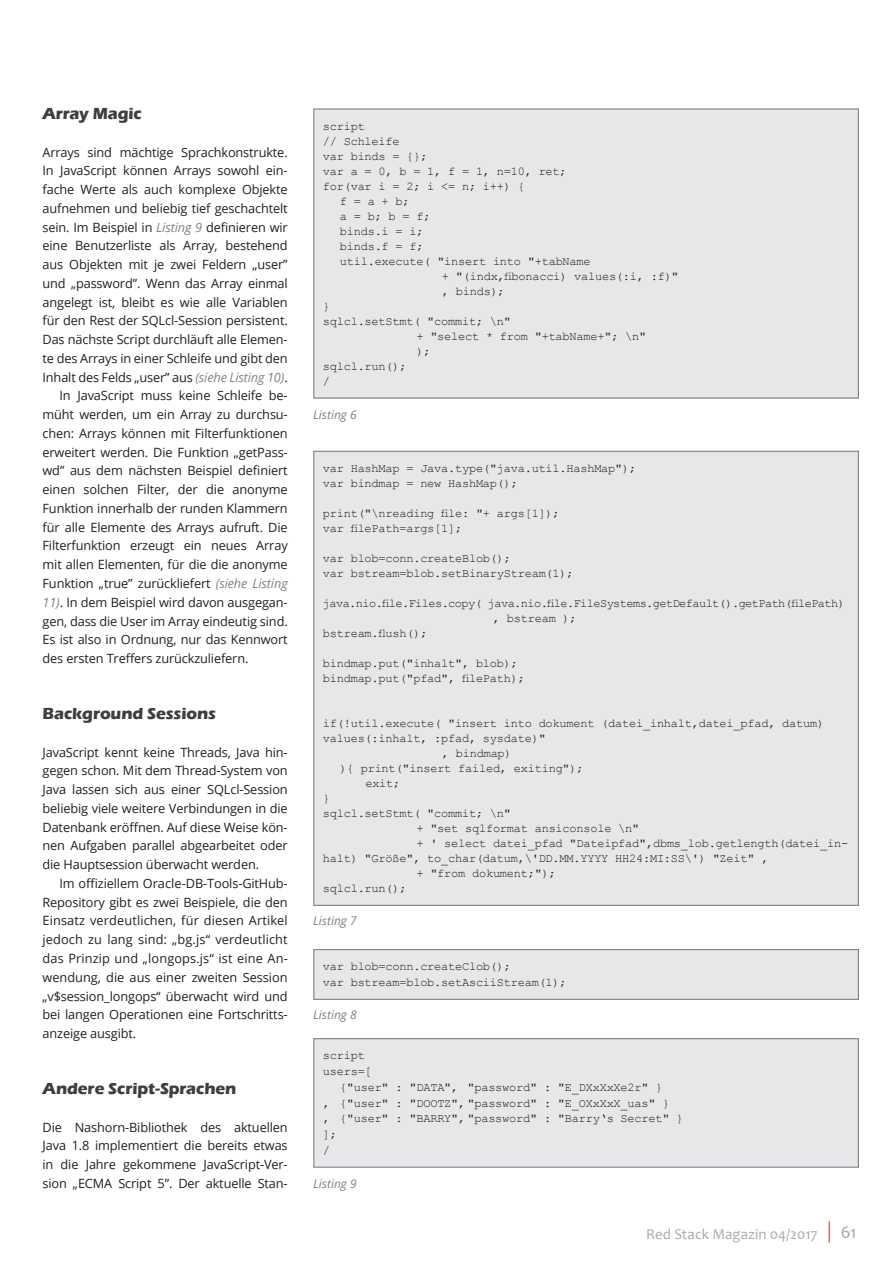
<style>
.page{position:relative;width:893px;height:1263px;background:#fff}
.page>*{position:absolute;margin:0;border:0;box-sizing:border-box;transform-origin:0 0}
.t1{font:18px "Candara";color:#a8a9ad}
.t2{font:700 16.5px "Eras ITC";letter-spacing:-.005em;color:#3e3e3f}
.t3{font:15px "Candara";letter-spacing:.005em;color:#a8a9ad}
.t4{font:12.75px/18.8px "Open Sans";letter-spacing:-.01em;color:#231f20;text-align:justify}
.t5{font:12px/15px "Courier New";letter-spacing:-.02em;color:#231f20}
.t6{font:12px "Courier New";letter-spacing:-.05em;color:#231f20}
.t7{font:italic 12px "Open Sans";color:#808285}
.s1{font-style:italic;color:#808285}
</style>
<div class="page">
<svg style="left:829px;top:1221px;width:1px;height:21px"></svg>
<div style="left:314px;top:109px;width:544px;height:289px;background:#e6e7e9"></div>
<div style="left:313px;top:108px;width:546px;height:291px;border:1px solid #808285"></div>
<div style="left:314px;top:451px;width:544px;height:454px;background:#e6e7e9"></div>
<div style="left:314px;top:949px;width:544px;height:50px;background:#e6e7e9"></div>
<div style="left:313px;top:949px;width:546px;height:51px;border:1px solid #808285"></div>
<div style="left:314px;top:1039px;width:544px;height:128px;background:#e6e7e9"></div>
<div style="left:313px;top:1038px;width:546px;height:130px;border:1px solid #808285"></div>
<p class="t2" style="left:43px;top:104px;width:101px">Array Magic</p>
<p class="t4" style="left:43px;top:142px;width:247px">Arrays sind mächtige Sprachkonstrukte.</p>
<p class="t4" style="left:43px;top:161px;width:247px">In JavaScript können Arrays sowohl ein-</p>
<p class="t4" style="left:43px;top:180px;width:247px">fache Werte als auch komplexe Objekte</p>
<p class="t4" style="left:43px;top:198px;width:247px">aufnehmen und beliebig tief geschachtelt</p>
<p class="t4" style="left:43px;top:217px;width:247px">sein. Im Beispiel in <span class="s1">Listing 9</span> definieren wir</p>
<p class="t4" style="left:43px;top:236px;width:247px">eine Benutzerliste als Array, bestehend</p>
<p class="t4" style="left:43px;top:255px;width:247px">aus Objekten mit je zwei Feldern „user”</p>
<p class="t4" style="left:43px;top:274px;width:247px">und „password”. Wenn das Array einmal</p>
<p class="t4" style="left:43px;top:292px;width:247px">angelegt ist, bleibt es wie alle Variablen</p>
<p class="t4" style="left:43px;top:311px;width:247px">für den Rest der SQLcl-Session persistent.</p>
<p class="t4" style="left:43px;top:330px;width:247px">Das nächste Script durchläuft alle Elemen-</p>
<p class="t4" style="left:43px;top:349px;width:247px">te des Arrays in einer Schleife und gibt den</p>
<p class="t4" style="left:43px;top:367px;width:247px">Inhalt des Felds „user” aus <span class="s1">(siehe Listing 10)</span>.</p>
<p class="t4" style="left:60px;top:386px;width:230px">In JavaScript muss keine Schleife be-</p>
<p class="t4" style="left:43px;top:405px;width:247px">müht werden, um ein Array zu durchsu-</p>
<p class="t4" style="left:43px;top:424px;width:247px">chen: Arrays können mit Filterfunktionen</p>
<p class="t4" style="left:43px;top:442px;width:247px">erweitert werden. Die Funktion „getPass-</p>
<p class="t4" style="left:43px;top:461px;width:247px">wd” aus dem nächsten Beispiel definiert</p>
<p class="t4" style="left:43px;top:480px;width:247px">einen solchen Filter, der die anonyme</p>
<p class="t4" style="left:43px;top:499px;width:247px">Funktion innerhalb der runden Klammern</p>
<p class="t4" style="left:43px;top:517px;width:247px">für alle Elemente des Arrays aufruft. Die</p>
<p class="t4" style="left:43px;top:536px;width:247px">Filterfunktion erzeugt ein neues Array</p>
<p class="t4" style="left:43px;top:555px;width:247px">mit allen Elementen, für die die anonyme</p>
<p class="t4" style="left:43px;top:574px;width:247px">Funktion „true” zurückliefert <span class="s1">(siehe Listing</span></p>
<p class="t4" style="left:43px;top:592px;width:247px"><span class="s1">11)</span>. In dem Beispiel wird davon ausgegan-</p>
<p class="t4" style="left:43px;top:611px;width:247px">gen, dass die User im Array eindeutig sind.</p>
<p class="t4" style="left:43px;top:630px;width:247px">Es ist also in Ordnung, nur das Kennwort</p>
<p class="t4" style="left:43px;top:649px;width:207px">des ersten Treffers zurückzuliefern.</p>
<p class="t2" style="left:43px;top:704px;width:175px">Background Sessions</p>
<p class="t4" style="left:43px;top:742px;width:247px">JavaScript kennt keine Threads, Java hin&shy;gegen schon. Mit dem Thread-System von Java lassen sich aus einer SQLcl-Session beliebig viele weitere Verbindungen in die Datenbank eröffnen. Auf diese Weise kön&shy;nen Aufgaben parallel abgearbeitet oder die Hauptsession überwacht werden.</p>
<p class="t4" style="left:43px;top:874px;width:247px;text-indent:17px">Im offiziellem Oracle-DB-Tools-GitHub-Repository gibt es zwei Beispiele, die den Einsatz verdeutlichen, für diesen Artikel jedoch zu lang sind: „bg.js“ verdeutlicht das Prinzip und „longops.js“ ist eine An&shy;wendung, die aus einer zweiten Session „v$session_longops“ überwacht wird und bei langen Operationen eine Fortschritts&shy;anzeige ausgibt.</p>
<p class="t2" style="left:43px;top:1079px;width:195px">Andere Script-Sprachen</p>
<p class="t4" style="left:43px;top:1117px;width:247px">Die Nashorn-Bibliothek des aktuellen Java 1.8 implementiert die bereits etwas in die Jahre gekommene JavaScript-Ver&shy;sion „ECMA Script 5”. Der aktuelle Stan-</p>
<p class="t5" style="left:323px;top:118px;width:43px">script</p>
<p class="t5" style="left:323px;top:133px;width:78px">// Schleife</p>
<p class="t5" style="left:323px;top:148px;width:106px">var binds = {};</p>
<p class="t5" style="left:323px;top:163px;width:245px">var a = 0, b = 1, f = 1, n=10, ret;</p>
<p class="t5" style="left:323px;top:178px;width:204px">for(var i = 2; i &lt;= n; i++) {</p>
<p class="t5" style="left:340px;top:193px;width:71px">f = a + b;</p>
<p class="t5" style="left:340px;top:208px;width:92px">a = b; b = f;</p>
<p class="t5" style="left:340px;top:223px;width:85px">binds.i = i;</p>
<p class="t5" style="left:340px;top:238px;width:85px">binds.f = f;</p>
<p class="t5" style="left:340px;top:253px;width:252px">util.execute( "insert into "+tabName</p>
<p class="t5" style="left:442px;top:268px;width:238px">+ "(indx,fibonacci) values(:i, :f)"</p>
<p class="t5" style="left:442px;top:283px;width:64px">, binds);</p>
<p class="t5" style="left:323px;top:298px;width:9px">}</p>
<p class="t5" style="left:323px;top:313px;width:190px">sqlcl.setStmt( "commit; \n"</p>
<p class="t5" style="left:416px;top:328px;width:231px">+ "select * from "+tabName+"; \n"</p>
<p class="t5" style="left:416px;top:343px;width:16px">);</p>
<p class="t5" style="left:323px;top:358px;width:85px">sqlcl.run();</p>
<p class="t5" style="left:323px;top:373px;width:9px">/</p>
<p class="t7" style="left:313px;top:406px;width:45px">Listing 6</p>
<p class="t5" style="left:323px;top:460px;width:315px">var HashMap = Java.type("java.util.HashMap"); var bindmap = new HashMap();</p>
<p class="t5" style="left:323px;top:505px;width:238px">print("\nreading file: "+ args[1]); var filePath=args[1];</p>
<p class="t5" style="left:323px;top:550px;width:252px">var blob=conn.createBlob();<br>var bstream=blob.setBinaryStream(1);</p>
<p class="t6" style="left:323px;top:596px;width:524px">java.nio.file.Files.copy( java.nio.file.FileSystems.getDefault().getPath(filePath)</p>
<p class="t5" style="left:493px;top:610px;width:85px">, bstream );</p>
<p class="t5" style="left:323px;top:625px;width:106px">bstream.flush();</p>
<p class="t5" style="left:323px;top:655px;width:204px">bindmap.put("inhalt", blob); bindmap.put("pfad", filePath);</p>
<p class="t5" style="left:323px;top:715px;width:503px">if(!util.execute( "insert into dokument (datei_inhalt,datei_pfad, datum)</p>
<p class="t5" style="left:323px;top:730px;width:224px">values(:inhalt, :pfad, sysdate)"</p>
<p class="t5" style="left:442px;top:745px;width:71px">, bindmap)</p>
<p class="t5" style="left:340px;top:760px;width:245px">){ print("insert failed, exiting");</p>
<p class="t5" style="left:365px;top:775px;width:37px">exit;</p>
<p class="t5" style="left:323px;top:790px;width:9px">}</p>
<p class="t5" style="left:323px;top:805px;width:190px">sqlcl.setStmt( "commit; \n"</p>
<p class="t5" style="left:416px;top:820px;width:224px">+ "set sqlformat ansiconsole \n"</p>
<p class="t5" style="left:416px;top:835px;width:433px">+ ' select datei_pfad "Dateipfad",dbms_lob.getlength(datei_in-</p>
<p class="t5" style="left:323px;top:850px;width:447px">halt) "Größe", to_char(datum,\'DD.MM.YYYY HH24:MI:SS\') "Zeit" ‚</p>
<p class="t5" style="left:416px;top:865px;width:141px">+ "from dokument;");</p>
<p class="t5" style="left:323px;top:880px;width:85px">sqlcl.run();</p>
<p class="t7" style="left:313px;top:913px;width:45px">Listing 7</p>
<p class="t5" style="left:323px;top:958px;width:245px;line-height:15.8px">var blob=conn.createClob();<br>var bstream=blob.setAsciiStream(1);</p>
<p class="t7" style="left:313px;top:1006px;width:45px">Listing 8</p>
<p class="t5" style="left:323px;top:1048px;width:43px">script</p>
<p class="t5" style="left:323px;top:1063px;width:50px">users=[</p>
<p class="t5" style="left:340px;top:1079px;width:324px">{"user" : "DATA", "password" : "E_DXxXxXe2r" }</p>
<p class="t5" style="left:323px;top:1095px;width:348px">, {"user" : "DOOTZ", "password" : "E_OXxXxX_uas" }</p>
<p class="t5" style="left:323px;top:1111px;width:362px">, {"user" : "BARRY", "password" : "Barry‘s Secret" }</p>
<p class="t5" style="left:323px;top:1126px;width:16px">];</p>
<p class="t5" style="left:323px;top:1142px;width:9px">/</p>
<p class="t7" style="left:313px;top:1175px;width:45px">Listing 9</p>
<p class="t3" style="left:646px;top:1224px;width:173px">Red Stack Magazin 04/2017</p>
<h1 class="t1" style="left:841px;top:1221px;width:17px">61</h1>
</div>
